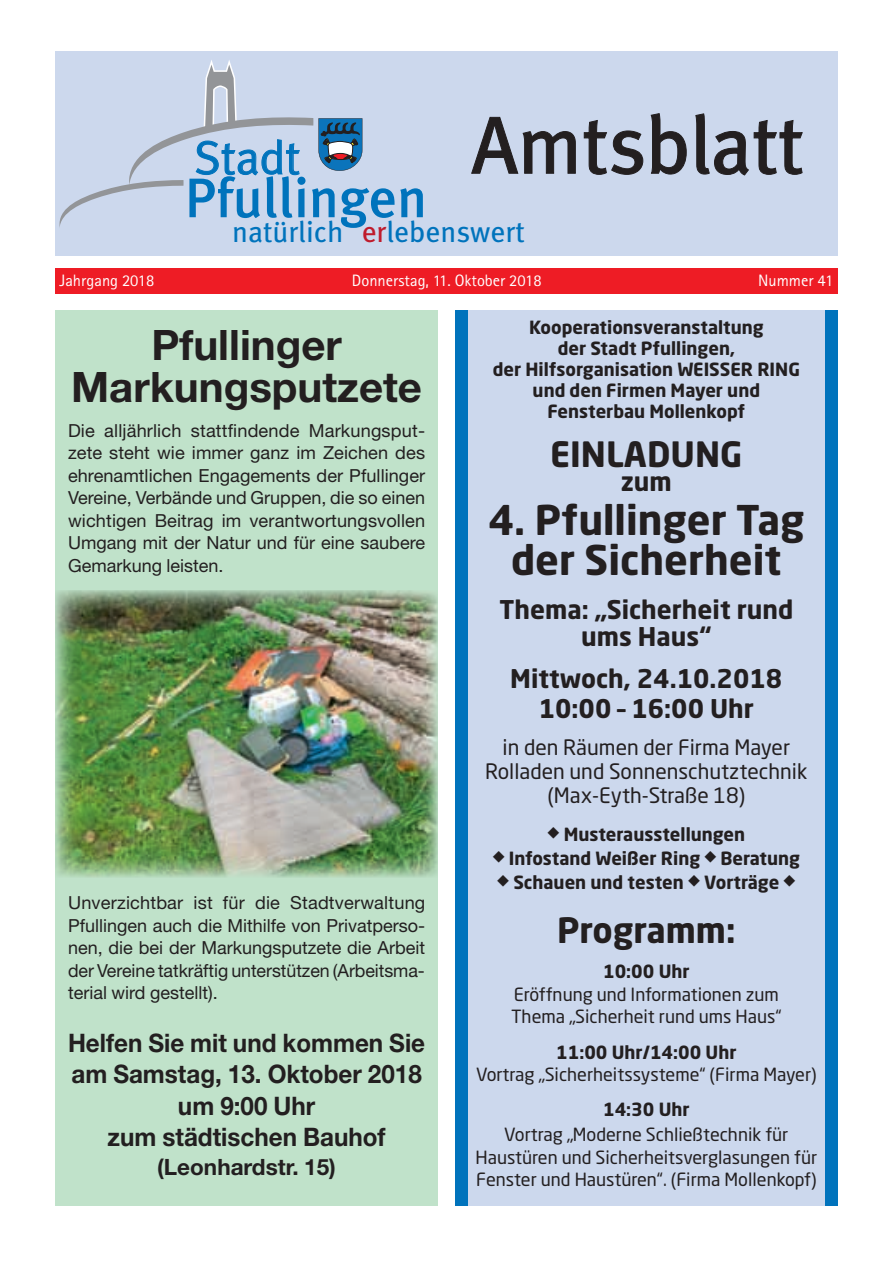
<style>
.page{position:relative;width:893px;height:1263px;background:#fff}
.page>*{position:absolute;margin:0;border:0;box-sizing:border-box;transform-origin:0 0}
.t1{font:81px "Meta";color:#231f20}
.t2{font:500 55.8px "Meta Plus";color:#0073bc}
.t3{font:46.95px "Meta Plus Normal";color:#0073bc}
.t4{font:700 42px/42px "Helvetica Neue LT Std";color:#231f20;text-align:center}
.t5{font:700 40.5px/40.5px "Neo Sans Std";color:#231f20;text-align:center}
.t6{font:700 34.5px "Neo Sans Std";color:#231f20}
.t7{font:29.4px "Meta";color:#0073bc}
.t8{font:700 25.5px/31.5px "Helvetica Neue LT Std";color:#231f20;text-align:center;scale:.95 1}
.t9{font:700 25.5px/27px "Neo Sans Std";color:#231f20;text-align:center}
.t10{font:700 22.5px "Helvetica Neue LT Std";color:#231f20}
.t11{font:21px/24px "Neo Sans Std";color:#231f20;text-align:center}
.t12{font:18px/22.5px "Helvetica Neue LT Std";color:#231f20;text-align:justify}
.t13{font:700 18px/21px "Neo Sans Std";color:#231f20;text-align:center}
.t14{font:18px/22.5px "Neo Sans Std";color:#231f20}
.t15{font:16.5px "Rotis Sans Serif Std";color:#fff}
.s1{color:#bf1b2c}
</style>
<div class="page">
<div style="left:55px;top:51px;width:783px;height:204px;background:#ccd8ed"></div>
<svg style="left:60px;top:60px;width:302px;height:165px"></svg>
<div style="left:55px;top:268px;width:783px;height:25px;background:#ee1c25"></div>
<svg style="left:471px;top:116px;width:105px;height:58px"></svg>
<svg style="left:583px;top:120px;width:61px;height:55px"></svg>
<svg style="left:650px;top:113px;width:37px;height:62px"></svg>
<svg style="left:695px;top:113px;width:108px;height:63px"></svg>
<div style="left:455px;top:310px;width:383px;height:895px;background:#ccd8ed"></div>
<div style="left:455px;top:310px;width:13px;height:895px;background:#0073bc"></div>
<div style="left:825px;top:310px;width:13px;height:895px;background:#0073bc"></div>
<div style="left:55px;top:310px;width:383px;height:895px;background:#c0e2ca"></div>
<img style="left:55px;top:590px;width:383px;height:287px">
<h1 class="t1" style="left:472px;top:98px;width:334px">Amtsblatt</h1>
<h3 class="t3" style="left:194px;top:131px;width:108px">Stadt</h3>
<h2 class="t2" style="left:185px;top:166px;width:244px">Pfullingen</h2>
<h3 class="t7" style="left:232px;top:215px;width:294px">natürlich <span class="s1">er</span>lebenswert</h3>
<p class="t15" style="left:60px;top:271px;width:96px">Jahrgang 2018</p>
<p class="t15" style="left:352px;top:271px;width:191px">Donnerstag, 11. Oktober 2018</p>
<p class="t15" style="left:758px;top:271px;width:77px">Nummer 41</p>
<h3 class="t4" style="left:71px;top:323px;width:352px">Pfullinger<br>Markungsputzete</h3>
<p class="t12" style="left:68px;top:419px;width:359px">Die alljährlich stattfindende Markungsput&shy;zete steht wie immer ganz im Zeichen des ehrenamtlichen Engagements der Pfullinger Vereine, Verbände und Gruppen, die so einen wichtigen Beitrag im verantwortungsvollen Umgang mit der Natur und für eine saubere Gemarkung leisten.</p>
<p class="t12" style="left:68px;top:891px;width:359px">Unverzichtbar ist für die Stadtverwaltung Pfullingen auch die Mithilfe von Privatperso&shy;nen, die bei der Markungsputzete die Arbeit der Vereine tatkräftig unterstützen (Arbeitsma&shy;terial wird gestellt).</p>
<h3 class="t8" style="left:68px;top:1026px;width:377px">Helfen Sie mit und kommen Sie am Samstag, 13. Oktober 2018 um 9:00 Uhr<br>zum städtischen Bauhof</h3>
<p class="t10" style="left:157px;top:1153px;width:180px">(Leonhardstr. 15)</p>
<p class="t13" style="left:493px;top:316px;width:309px">Kooperationsveranstaltung<br>der Stadt Pfullingen,<br>der Hilfsorganisation WEISSER RING und den Firmen Mayer und<br>Fensterbau Mollenkopf</p>
<h3 class="t6" style="left:550px;top:432px;width:194px">EINLADUNG</h3>
<h3 class="t9" style="left:621px;top:468px;width:53px">zum</h3>
<h3 class="t5" style="left:488px;top:498px;width:318px">4. Pfullinger Tag der Sicherheit</h3>
<h3 class="t9" style="left:499px;top:596px;width:295px">Thema: „Sicherheit rund ums Haus“</h3>
<h3 class="t9" style="left:510px;top:663px;width:274px;line-height:29.2px">Mittwoch, 24.10.2018<br>10:00 – 16:00 Uhr</h3>
<p class="t11" style="left:485px;top:735px;width:324px">in den Räumen der Firma Mayer<br>Rolladen und Sonnenschutztechnik (Max-Eyth-Straße 18)</p>
<p class="t13" style="left:493px;top:821px;width:309px;line-height:24px"><sup>X</sup> Musterausstellungen<br><sup>X</sup> Infostand Weißer Ring <sup>X</sup> Beratung<br><sup>X</sup> Schauen und testen <sup>X</sup> Vorträge <sup>X</sup></p>
<h3 class="t6" style="left:557px;top:908px;width:180px">Programm:</h3>
<p class="t13" style="left:603px;top:961px;width:88px">10:00 Uhr</p>
<p class="t14" style="left:511px;top:983px;width:272px">Eröffnung und Informationen zum<br>Thema „Sicherheit rund ums Haus“</p>
<p class="t13" style="left:556px;top:1041px;width:182px">11:00 Uhr/14:00 Uhr</p>
<p class="t14" style="left:476px;top:1063px;width:342px">Vortrag „Sicherheitssysteme“ (Firma Mayer)</p>
<p class="t13" style="left:603px;top:1099px;width:88px">14:30 Uhr</p>
<p class="t14" style="left:475px;top:1123px;width:343px;text-align:center">Vortrag „Moderne Schließtechnik für<br>Haustüren und Sicherheitsverglasungen für<br>Fenster und Haustüren“. (Firma Mollenkopf)</p>
</div>
